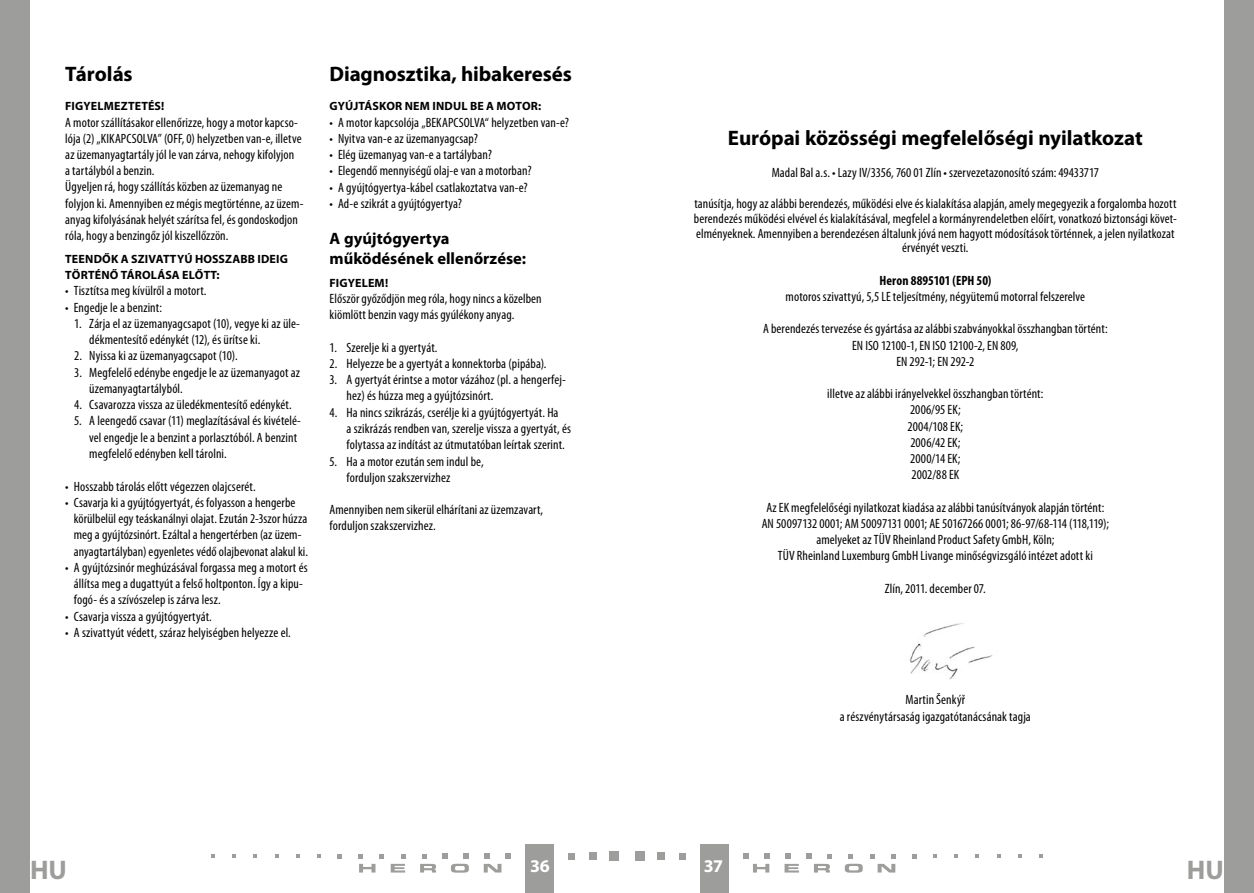
<style>
.page{position:relative;width:1254px;height:893px;background:#fff}
.page>*{position:absolute;margin:0;border:0;box-sizing:border-box;transform-origin:0 0}
.t1{font:700 27px "Myriad Pro";color:#9d9d9c}
.t2{font:700 21px "Myriad Pro";letter-spacing:-.005em;color:#000}
.t3{font:700 18px "Myriad Pro";color:#fff}
.t4{font:700 16.5px/20px "Myriad Pro";letter-spacing:.005em;color:#000}
.t5{font:condensed 13.5px/16.2px "Myriad Pro";letter-spacing:.005em;color:#000}
.t6{font:700 condensed 13.5px "Myriad Pro";letter-spacing:.005em;color:#000}
.t7{font:700 12px/16.2px "Myriad Pro";letter-spacing:.02em;color:#000}
</style>
<div class="page">
<div style="left:525px;top:844px;width:29px;height:49px;background:#9d9d9c"></div>
<div style="left:609px;top:851px;width:9px;height:10px;background:#9d9d9c"></div>
<div style="left:589px;top:852px;width:8px;height:8px;background:#9d9d9c"></div>
<div style="left:568px;top:853px;width:7px;height:6px;background:#9d9d9c"></div>
<svg style="left:337px;top:854px;width:5px;height:4px"></svg>
<svg style="left:317px;top:854px;width:4px;height:4px"></svg>
<svg style="left:296px;top:854px;width:4px;height:4px"></svg>
<svg style="left:275px;top:854px;width:4px;height:4px"></svg>
<svg style="left:253px;top:854px;width:4px;height:4px"></svg>
<svg style="left:232px;top:854px;width:4px;height:4px"></svg>
<svg style="left:211px;top:854px;width:4px;height:4px"></svg>
<div style="left:0;top:0;width:30px;height:893px;background:#9d9d9c"></div>
<svg style="left:358px;top:853px;width:153px;height:20px"></svg>
<div style="left:700px;top:844px;width:28px;height:49px;background:#9d9d9c"></div>
<div style="left:1224px;top:0;width:30px;height:893px;background:#9d9d9c"></div>
<div style="left:635px;top:851px;width:10px;height:10px;background:#9d9d9c"></div>
<div style="left:657px;top:852px;width:8px;height:8px;background:#9d9d9c"></div>
<div style="left:679px;top:853px;width:7px;height:6px;background:#9d9d9c"></div>
<svg style="left:912px;top:854px;width:4px;height:4px"></svg>
<svg style="left:933px;top:854px;width:4px;height:4px"></svg>
<svg style="left:954px;top:854px;width:4px;height:4px"></svg>
<svg style="left:975px;top:854px;width:4px;height:4px"></svg>
<svg style="left:997px;top:854px;width:3px;height:4px"></svg>
<svg style="left:1018px;top:854px;width:3px;height:4px"></svg>
<svg style="left:1039px;top:854px;width:4px;height:4px"></svg>
<svg style="left:743px;top:853px;width:152px;height:20px"></svg>
<img style="left:909px;top:623px;width:83px;height:57px">
<h2 class="t2" style="left:65px;top:60px;width:69px">Tárolás</h2>
<p class="t7" style="left:65px;top:98px;width:27px">FIGYELME</p>
<p class="t7" style="left:121px;top:98px;width:45px">ZTETÉS!</p>
<p class="t5" style="left:65px;top:114px;width:240px">A motor szállításakor ellenőrizze, hogy a motor kapcso&shy;lója (2) „KIKAPCSOLVA” (OFF, 0) helyzetben van-e, illetve az üzemanyagtartály jól le van zárva, nehogy kifolyjon atartályból abenzin.<br>Ügyeljen rá, hogy szállítás közben az üzemanyag ne folyjon ki. Amennyiben ez mégis megtörténne, az üzem&shy;anyag kifolyásának helyét szárítsa fel, és gondoskodjon róla, hogy abenzingőz jól kiszellőzzön.</p>
<p class="t7" style="left:65px;top:250px;width:223px">Teendők a szivattyú hosszabb ideig történő tárolása előtt:</p>
<p class="t5" style="left:65px;top:283px;width:143px">• Tisztítsa meg kívülről a motort.</p>
<p class="t5" style="left:65px;top:299px;width:98px">• Engedje le a benzint:</p>
<p class="t5" style="left:89px;top:315px;width:212px;text-indent:-15px">1. Zárja el az üzemanyagcsapot (10), vegye ki az üle&shy;dékmentesítő edénykét (12), és ürítse ki.</p>
<p class="t5" style="left:74px;top:348px;width:165px">2. Nyissa ki az üzemanyagcsapot (10).</p>
<p class="t5" style="left:89px;top:364px;width:212px;text-indent:-15px">3. Megfelelő edénybe engedje le az üzemanyagot az üzemanyagtartályból.</p>
<p class="t5" style="left:74px;top:396px;width:219px">4. Csavarozza vissza az üledékmentesítő edénykét.</p>
<p class="t5" style="left:89px;top:413px;width:213px;text-indent:-15px">5. A leengedő csavar (11) meglazításával és kivételé&shy;vel engedje le a benzint a porlasztóból. A benzint megfelelő edényben kell tárolni.</p>
<p class="t5" style="left:65px;top:478px;width:192px">• Hosszabb tárolás előtt végezzen olajcserét.</p>
<p class="t5" style="left:74px;top:494px;width:236px;text-indent:-9px">• Csavarja ki a gyújtógyertyát, és folyasson a hengerbe körülbelül egy teáskanálnyi olajat. Ezután 2-3szor húzza meg a gyújtózsinórt. Ezáltal a hengertérben (az üzem&shy;anyagtartályban) egyenletes védő olajbevonat alakul ki.</p>
<p class="t5" style="left:74px;top:559px;width:235px;text-indent:-9px">• A gyújtózsinór meghúzásával forgassa meg a motort és állítsa meg a dugattyút a felső holtponton. Így a kipu&shy;fogó- és a szívószelep is zárva lesz.</p>
<p class="t5" style="left:65px;top:608px;width:148px">• Csavarja vissza a gyújtógyertyát.</p>
<p class="t5" style="left:65px;top:624px;width:227px">• A szivattyút védett, száraz helyiségben helyezze el.</p>
<h2 class="t2" style="left:330px;top:60px;width:244px">Diagnosztika, hibakeresés</h2>
<p class="t7" style="left:330px;top:98px;width:213px">Gyújtáskor nem indul be a motor:</p>
<p class="t5" style="left:330px;top:114px;width:241px">• A motor kapcsolója „BEKAPCSOLVA“ helyzetben van-e?</p>
<p class="t5" style="left:330px;top:130px;width:150px">• Nyitva van-e az üzemanyagcsap?</p>
<p class="t5" style="left:330px;top:146px;width:164px">• Elég üzemanyag van-e a tartályban?</p>
<p class="t5" style="left:330px;top:163px;width:203px">• Elegendő mennyiségű olaj-e van a motorban?</p>
<p class="t5" style="left:330px;top:179px;width:200px">• A gyújtógyertya-kábel csatlakoztatva van-e?</p>
<p class="t5" style="left:330px;top:195px;width:134px">• Ad-e szikrát a gyújtógyertya?</p>
<p class="t4" style="left:330px;top:228px;width:198px">A gyújtógyertya működésének ellenőrzése:</p>
<p class="t7" style="left:330px;top:274px;width:60px">Figyelem!</p>
<p class="t5" style="left:330px;top:290px;width:214px">Először győződjön meg róla, hogy nincs a közelben kiömlött benzin vagy más gyúlékony anyag.</p>
<p class="t5" style="left:330px;top:339px;width:109px">1. Szerelje ki a gyertyát.</p>
<p class="t5" style="left:330px;top:355px;width:218px">2. Helyezze be a gyertyát a konnektorba (pipába).</p>
<p class="t5" style="left:347px;top:371px;width:221px;text-indent:-17px">3. A gyertyát érintse a motor vázához (pl. a hengerfej&shy;hez) és húzza meg a gyújtózsinórt.</p>
<p class="t5" style="left:347px;top:404px;width:226px;text-indent:-17px">4. Ha nincs szikrázás, cserélje ki a gyújtógyertyát. Ha<br>a szikrázás rendben van, szerelje vissza a gyertyát, és folytassa az indítást az útmutatóban leírtak szerint.</p>
<p class="t5" style="left:347px;top:453px;width:139px;text-indent:-17px">5. Ha a motor ezután sem indul be, forduljon szakszervizhez</p>
<p class="t5" style="left:330px;top:501px;width:215px">Amennyiben nem sikerül elhárítani az üzemzavart, forduljon szakszervizhez.</p>
<h2 class="t2" style="left:728px;top:124px;width:416px">Európai közösségi megfelelőségi nyilatkozat</h2>
<p class="t5" style="left:772px;top:165px;width:329px">Madal Bal a.s. • Lazy IV/3356, 76001 Zlín • szervezetazonosító szám: 49433717</p>
<p class="t5" style="left:694px;top:196px;width:484px;line-height:14.7px;text-align:center">tanúsítja, hogy az alábbi berendezés, működési elve és kialakítása alapján, amely megegyezik a forgalomba hozott berendezés működési elvével és kialakításával, megfelel a kormányrendeletben előírt, vonatkozó biztonsági követ&shy;elményeknek. Amennyiben a berendezésen általunk jóvá nem hagyott módosítások történnek, a jelen nyilatkozat érvényét veszti.</p>
<p class="t6" style="left:879px;top:272px;width:113px">Heron 8895101 (EPH 50)</p>
<p class="t5" style="left:786px;top:288px;width:301px">motoros szivattyú, 5,5 LE teljesítmény, négyütemű motorral felszerelve</p>
<p class="t5" style="left:763px;top:321px;width:346px;text-align:center">A berendezés tervezése és gyártása az alábbi szabványokkal összhangban történt:<br>EN ISO 12100-1, EN ISO 12100-2, EN 809,<br>EN 292-1; EN 292-2</p>
<p class="t5" style="left:827px;top:385px;width:218px;text-align:center">illetve az alábbi irányelvekkel összhangban történt:<br>2006/95 EK;<br>2004/108 EK;<br>2006/42 EK;<br>2000/14 EK;<br>2002/88 EK</p>
<p class="t5" style="left:762px;top:499px;width:349px;text-align:center">Az EK megfelelőségi nyilatkozat kiadása az alábbi tanúsítványok alapján történt:<br>AN 50097132 0001; AM 50097131 0001; AE 50167266 0001; 86-97/68-114 (118,119); amelyeket az TÜV Rheinland Product Safety GmbH, Köln;<br>TÜV Rheinland Luxemburg GmbH Livange minőségvizsgáló intézet adott ki</p>
<p class="t5" style="left:885px;top:580px;width:102px">Zlín, 2011. december 07.</p>
<p class="t5" style="left:840px;top:692px;width:192px;text-align:center">Martin Šenkýř<br>arészvénytársaság igazgatótanácsának tagja</p>
<h1 class="t1" style="left:30px;top:852px;width:38px">HU</h1>
<h3 class="t3" style="left:530px;top:855px;width:21px">36</h3>
<h3 class="t3" style="left:704px;top:855px;width:21px">37</h3>
<h1 class="t1" style="left:1187px;top:852px;width:38px">HU</h1>
</div>
